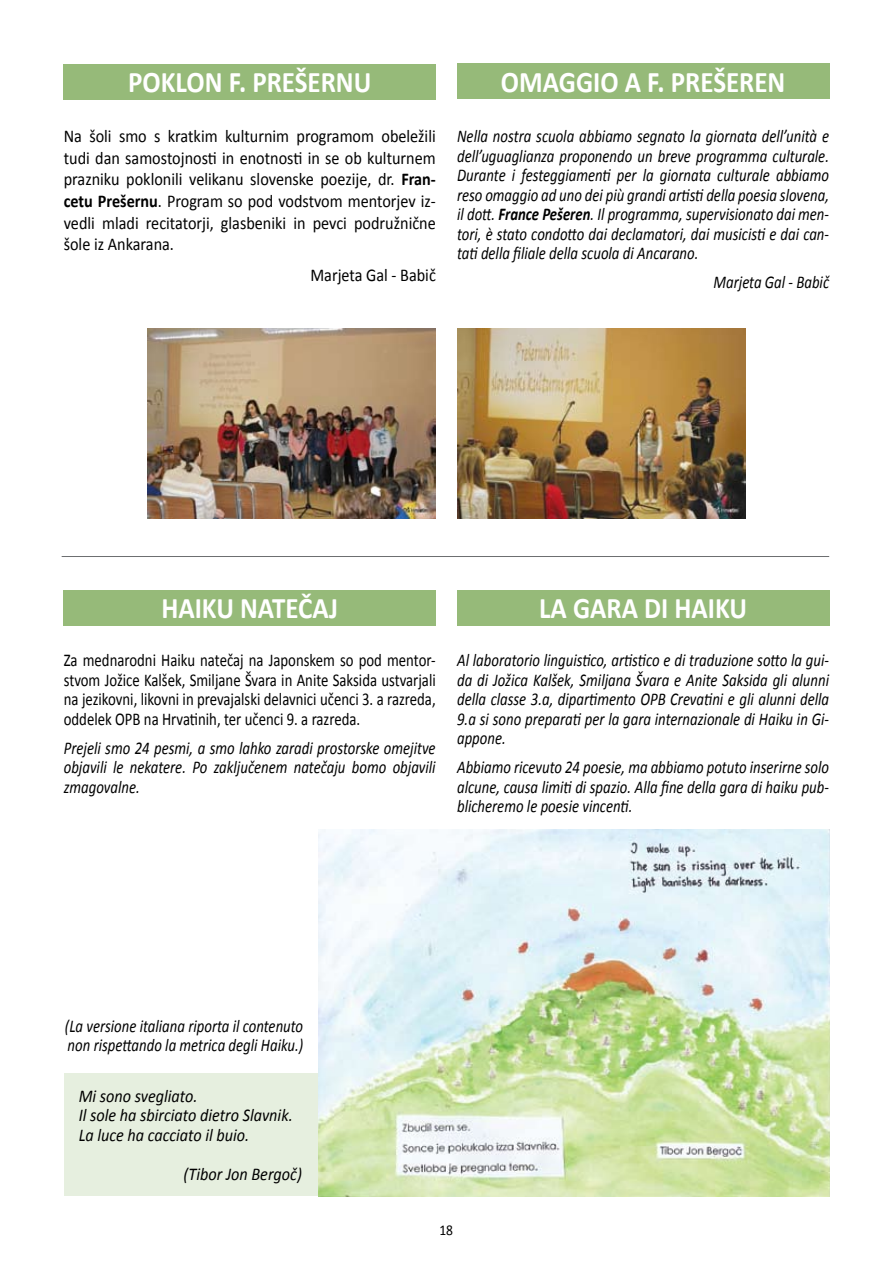
<style>
.page{position:relative;width:893px;height:1263px;background:#fff}
.page>*{position:absolute;margin:0;border:0;box-sizing:border-box;transform-origin:0 0}
.t1{font:700 30px "Calibri";color:#fff;scale:.9 1}
.t2{font:italic 18px/19.5px "Calibri";color:#000;text-align:justify;scale:.82 1}
.t3{font:18px/21.6px "Calibri";color:#000;text-align:justify;scale:.9 1}
.t4{font:18px/19.5px "Calibri";color:#000;text-align:justify;scale:.82 1}
.t5{font:italic 18px/19.5px "Calibri";color:#000;scale:.9 1}
.t6{font:15px "Calibri";color:#000;scale:.9 1}
.s1{font-weight:700}
</style>
<div class="page">
<div style="left:457px;top:64px;width:372px;height:35px;background:#96ba79"></div>
<div style="left:64px;top:64px;width:372px;height:36px;background:#96ba79"></div>
<hr style="left:62px;top:556px;width:767px;height:1px;background:#6d6f71">
<img style="left:148px;top:329px;width:288px;height:189px">
<img style="left:457px;top:329px;width:288px;height:189px">
<img style="left:318px;top:829px;width:511px;height:367px">
<div style="left:457px;top:590px;width:372px;height:35px;background:#96ba79"></div>
<div style="left:64px;top:590px;width:372px;height:36px;background:#96ba79"></div>
<div style="left:65px;top:1073px;width:253px;height:123px;background:#e6efdf"></div>
<h1 class="t1" style="left:128px;top:63px;width:272px">POKLON F. PREŠERNU</h1>
<h1 class="t1" style="left:501px;top:63px;width:318px">OMAGGIO A F. PREŠEREN</h1>
<p class="t3" style="left:64px;top:125px;width:415px">Na šoli smo s kratkim kulturnim programom obeležili tudi dan samostojnosti in enotnosti in se ob kulturnem prazniku poklonili velikanu slovenske poezije, dr. <span class="s1">Fran&shy;cetu Prešernu</span>. Program so pod vodstvom mentorjev iz&shy;vedli mladi recitatorji, glasbeniki in pevci podružnične šole iz Ankarana.</p>
<p class="t3" style="left:310px;top:264px;width:141px">Marjeta Gal - Babič</p>
<p class="t2" style="left:457px;top:126px;width:455px">Nella nostra scuola abbiamo segnato la giornata dell’unità e dell’uguaglianza proponendo un breve programma culturale.<br>Durante i festeggiamenti per la giornata culturale abbiamo reso omaggio ad uno dei più grandi artisti della poesia slovena, il dott. <span class="s1">France Pešeren</span>. Il programma, supervisionato dai men&shy;tori, è stato condotto dai declamatori, dai musicisti e dai can&shy;tati della filiale della scuola di Ancarano.</p>
<p class="t2" style="left:713px;top:271px;width:142px">Marjeta Gal - Babič</p>
<h1 class="t1" style="left:161px;top:590px;width:198px">HAIKU NATEČAJ</h1>
<h1 class="t1" style="left:539px;top:590px;width:233px">LA GARA DI HAIKU</h1>
<p class="t4" style="left:64px;top:650px;width:455px">Za mednarodni Haiku natečaj na Japonskem so pod mentor&shy;stvom Jožice Kalšek, Smiljane Švara in Anite Saksida ustvarjali na jezikovni, likovni in prevajalski delavnici učenci 3. a razreda, oddelek OPB na Hrvatinih, ter učenci 9. a razreda.</p>
<p class="t2" style="left:64px;top:737px;width:455px">Prejeli smo 24 pesmi, a smo lahko zaradi prostorske omejitve objavili le nekatere. Po zaključenem natečaju bomo objavili zmagovalne.</p>
<p class="t2" style="left:457px;top:650px;width:455px">Al laboratorio linguistico, artistico e di traduzione sotto la gui&shy;da di Jožica Kalšek, Smiljana Švara e Anite Saksida gli alunni della classe 3.a, dipartimento OPB Crevatini e gli alunni della 9.a si sono preparati per la gara internazionale di Haiku in Gi&shy;appone.</p>
<p class="t2" style="left:457px;top:757px;width:455px">Abbiamo ricevuto 24 poesie, ma abbiamo potuto inserirne solo alcune, causa limiti di spazio. Alla fine della gara di haiku pub&shy;blicheremo le poesie vincenti.</p>
<p class="t2" style="left:65px;top:1015px;width:292px">(La versione italiana riporta il contenuto non rispettando la metrica degli Haiku.)</p>
<p class="t5" style="left:79px;top:1085px;width:239px">Mi sono svegliato.<br>Il sole ha sbirciato dietro Slavnik.<br>La luce ha cacciato il buio.</p>
<p class="t5" style="left:184px;top:1163px;width:133px">(Tibor Jon Bergoč)</p>
<p class="t6" style="left:439px;top:1221px;width:17px">18</p>
</div>
